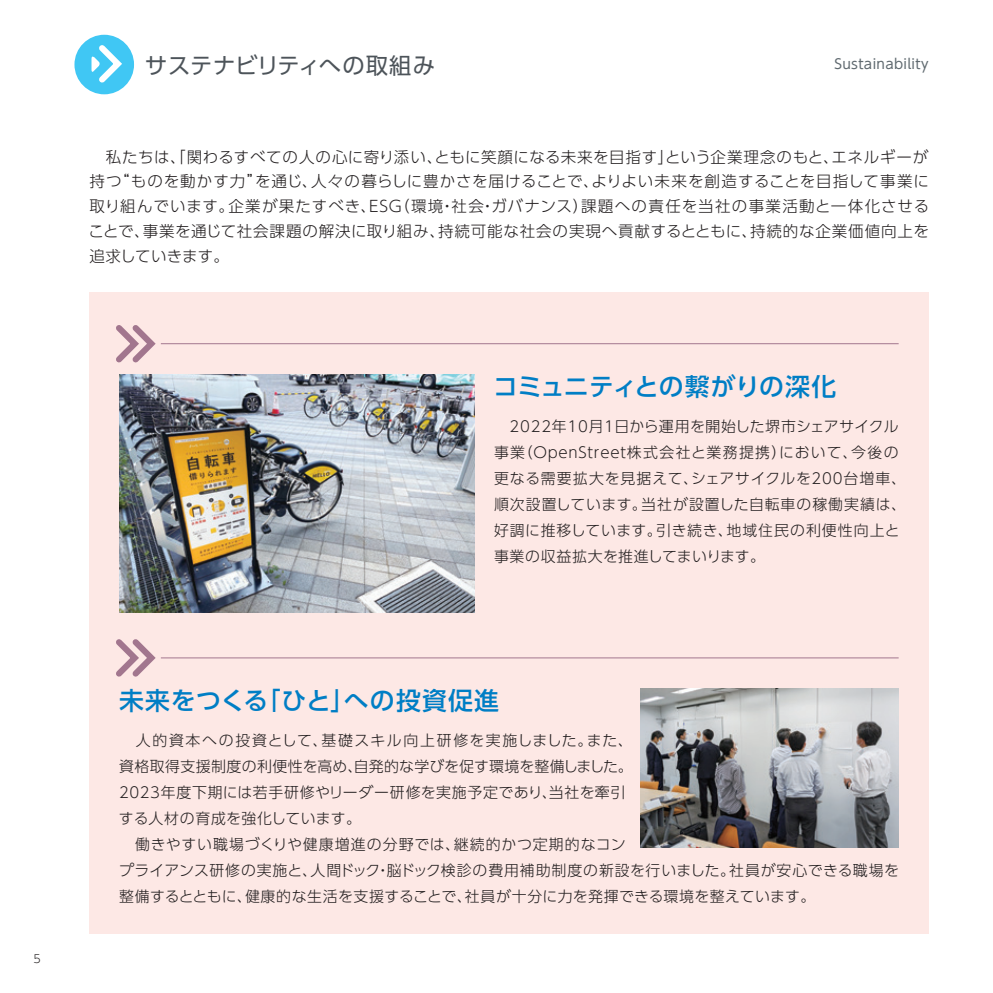
<style>
.page{position:relative;width:993px;height:993px;background:#fff}
.page>*{position:absolute;margin:0;border:0;box-sizing:border-box;transform-origin:0 0}
.t1{font:500 24.85px "UD Shin Go Pro";letter-spacing:.05em;color:#007ec5}
.t2{font:500 24.85px "UD Shin Go Pro";letter-spacing:-.015em;color:#007ec5}
.t3{font:22.4px "UD Shin Go Pro";letter-spacing:.01em;color:#4d545a}
.t4{font:300 15.58px/24.8px "UD Shin Go Pro";letter-spacing:.05em;color:#231f20;text-align:justify}
.t5{font:300 14.88px/26.1px "UD Shin Go Pro";letter-spacing:.045em;color:#231f20}
.t6{font:13.65px "UD Shin Go Pro";letter-spacing:.025em;color:#5f696f}
.t7{font:300 11.2px "UD Shin Go Pro";color:#231f20}
</style>
<div class="page">
<div style="left:89px;top:292px;width:839px;height:641px;background:#fde8e5"></div>
<img style="left:119px;top:374px;width:355px;height:238px">
<hr style="left:161px;top:343px;width:737px;height:1px;background:#a2768e">
<div style="left:74px;top:35px;width:60px;height:59px;background:#40c7f4;border-radius:50%"></div>
<svg style="left:91px;top:39px;width:35px;height:49px"></svg>
<img style="left:640px;top:688px;width:258px;height:159px">
<svg style="left:116px;top:325px;width:40px;height:38px"></svg>
<hr style="left:161px;top:657px;width:737px;height:1px;background:#a2768e">
<svg style="left:116px;top:639px;width:40px;height:38px"></svg>
<h2 class="t3" style="left:145px;top:48px;width:292px">サステナビリティへの取組み</h2>
<p class="t6" style="left:834px;top:53px;width:95px">Sustainability</p>
<p class="t4" style="left:88px;top:144px;width:842px">　私たちは、「関わるすべての⼈の⼼に寄り添い、ともに笑顔になる未来を⽬ 指す」という企業理念のもと、エネルギーが持つ“ものを動かす⼒”を通じ、⼈々の暮らしに豊かさを届けることで、よりよい未来を創造することを⽬ 指して事業に取り組んでいます。企業が果たすべき、ESG（環境・社会・ガバナンス）課題への責任を当社の事業活動と⼀体化させることで、事業を通じて社会課題の解決に取り組み、持続可能な社会の実現へ貢献するとともに、持続的な企業価値向上を追求していきます。</p>
<h1 class="t2" style="left:493px;top:366px;width:344px">コミュニティとの繋がりの深化</h1>
<p class="t5" style="left:494px;top:412px;width:413px">　2022年10月1日から運用を開始した堺市シェアサイクル事業（OpenStreet株式会社と業務提携）において、今後の更なる需要拡大を見据えて、シェアサイクルを200台増車、順次設置しています。当社が設置した自転車の稼働実績は、好調に推移しています。引き続き、地域住民の利便性向上と事業の収益拡大を推進してまいります。</p>
<p class="t7" style="left:34px;top:949px;width:9px">5</p>
<h1 class="t1" style="left:119px;top:680px;width:381px">未来をつくる「ひと」への投資促進</h1>
<p class="t5" style="left:119px;top:726px;width:781px">　人的資本への投資として、基礎スキル向上研修を実施しました。また、<br>資格取得支援制度の利便性を高め、自発的な学びを促す環境を整備しました。<br>2023年度下期には若手研修やリーダー研修を実施予定であり、当社を牽引<br>する人材の育成を強化しています。<br>　働きやすい職場づくりや健康増進の分野では、継続的かつ定期的なコン<br>プライアンス研修の実施と、人間ドック・脳ドック検診の費用補助制度の新設を行いました。社員が安心できる職場を整備するとともに、健康的な生活を支援することで、社員が十分に力を発揮できる環境を整えています。</p>
</div>
